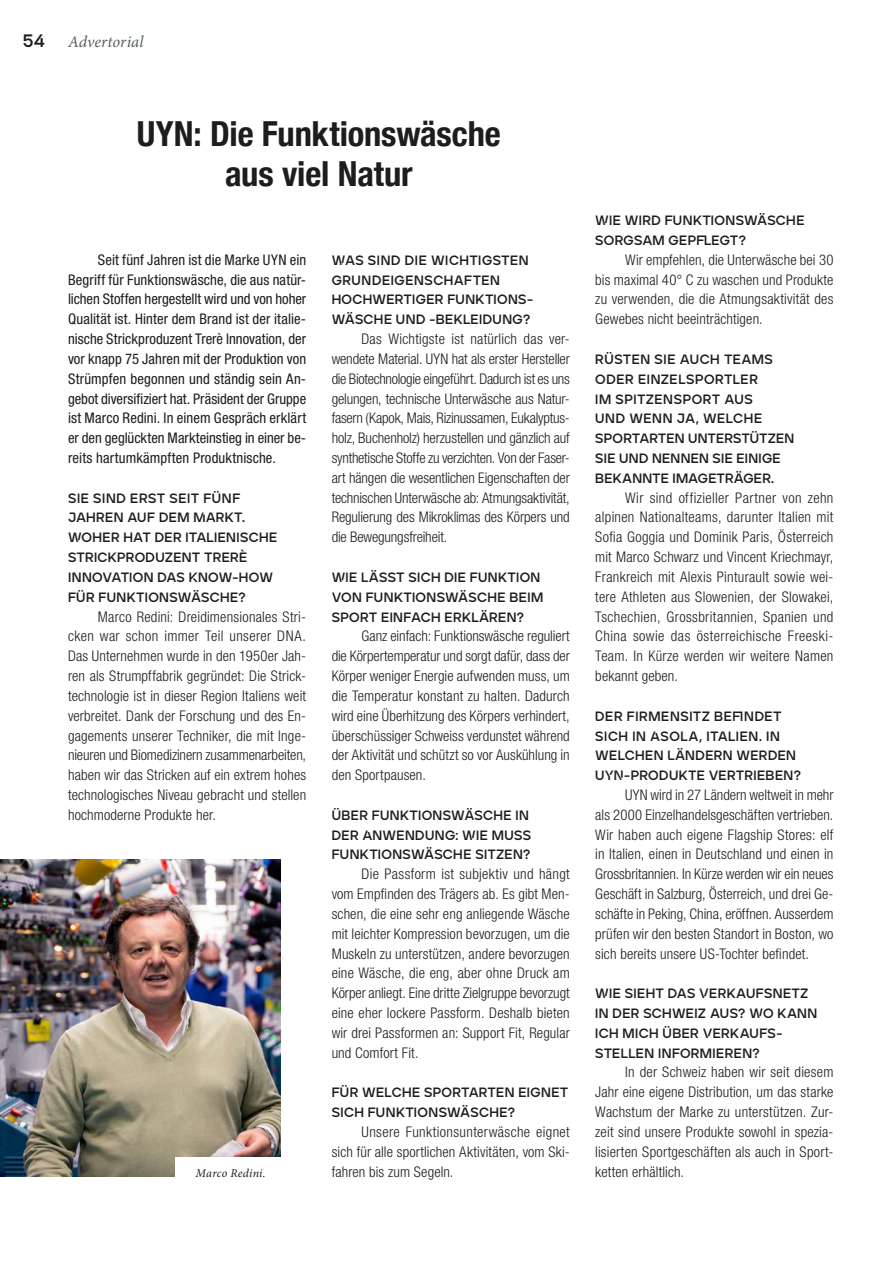
<style>
.page{position:relative;width:893px;height:1263px;background:#fff}
.page>*{position:absolute;margin:0;border:0;box-sizing:border-box;transform-origin:0 0}
.t1{font:700 condensed 34.5px/39.6px "Helvetica Neue";letter-spacing:-.005em;color:#1d1d1b;text-align:center}
.t2{font:18px "Ardela Edge Variable X02";color:#1d1d1b}
.t3{font:italic 16.5px "Minion Pro";color:#555e5a}
.t4{font:300 condensed 14.7px/19.8px "Helvetica Neue LT Std";letter-spacing:.01em;color:#1d1d1b;text-align:justify}
.t5{font:condensed 14.7px/19.8px "Helvetica Neue LT Std";letter-spacing:.005em;color:#1d1d1b;text-align:justify}
.t6{font:13.5px/19.8px "Ardela Edge Variable X02";letter-spacing:.025em;color:#1d1d1b}
.t7{font:italic 12px "Minion Pro";letter-spacing:.02em;color:#1d1d1b}
</style>
<div class="page">
<img style="left:0;top:859px;width:281px;height:317px">
<div style="left:175px;top:1157px;width:106px;height:32px;background:#fff"></div>
<p class="t2" style="left:23px;top:28px;width:24px">54</p>
<p class="t3" style="left:68px;top:30px;width:77px">Advertorial</p>
<h1 class="t1" style="left:137px;top:111px;width:365px">UYN: Die Funktionswäsche aus viel Natur</h1>
<p class="t5" style="left:68px;top:250px;width:240px;text-indent:30px">Seit fünf Jahren ist die Marke UYN ein Begriff für Funktionswäsche, die aus natür&shy;lichen Stoffen hergestellt wird und von hoher Qualität ist. Hinter dem Brand ist der italie&shy;nische Strickproduzent Trerè Innovation, der vor knapp 75 Jahren mit der Produktion von Strümpfen begonnen und ständig sein An&shy;gebot diversifiziert hat. Präsident der Gruppe ist Marco Redini. In einem Gespräch erklärt er den geglückten Markteinstieg in einer be&shy;reits hartumkämpften Produktnische.</p>
<p class="t6" style="left:68px;top:487px;width:211px">SIE SIND ERST SEIT FÜNF<br>JAHREN AUF DEM MARKT.<br>WOHER HAT DER ITALIENISCHE<br>STRICKPRODUZENT TRERÈ<br>INNOVATION DAS KNOW-HOW<br>FÜR FUNKTIONSWÄSCHE?</p>
<p class="t4" style="left:68px;top:606px;width:240px;text-indent:30px">Marco Redini: Dreidimensionales Stri&shy;cken war schon immer Teil unserer DNA.<br>Das Unternehmen wurde in den 1950er Jah&shy;ren als Strumpffabrik gegründet: Die Strick&shy;technologie ist in dieser Region Italiens weit verbreitet. Dank der Forschung und des En&shy;gagements unserer Techniker, die mit Inge&shy;nieuren und Biomedizinern zusammenarbeiten, haben wir das Stricken auf ein extrem hohes technologisches Niveau gebracht und stellen hochmoderne Produkte her.</p>
<p class="t7" style="left:196px;top:1164px;width:72px">Marco Redini.</p>
<p class="t6" style="left:332px;top:249px;width:203px">WAS SIND DIE WICHTIGSTEN<br>GRUNDEIGENSCHAFTEN<br>HOCHWERTIGER FUNKTIONS-<br>WÄSCHE UND -BEKLEIDUNG?</p>
<p class="t4" style="left:332px;top:329px;width:240px;text-indent:30px">Das Wichtigste ist natürlich das ver&shy;wendete Material. UYN hat als erster Hersteller die Biotechnologie eingeführt. Dadurch ist es uns gelungen, technische Unterwäsche aus Natur&shy;fasern (Kapok, Mais, Rizinussamen, Eukalyptus&shy;holz, Buchenholz) herzustellen und gänzlich auf synthetische Stoffe zu verzichten. Von der Faser&shy;art hängen die wesentlichen Eigenschaften der technischen Unterwäsche ab: Atmungsaktivität, Regulierung des Mikroklimas des Körpers und die Bewegungsfreiheit.</p>
<p class="t6" style="left:332px;top:567px;width:213px">WIE LÄSST SICH DIE FUNKTION<br>VON FUNKTIONSWÄSCHE BEIM<br>SPORT EINFACH ERKLÄREN?</p>
<p class="t4" style="left:332px;top:626px;width:240px;text-indent:30px">Ganz einfach: Funktionswäsche reguliert die Körpertemperatur und sorgt dafür, dass der Körper weniger Energie aufwenden muss, um die Temperatur konstant zu halten. Dadurch wird eine Überhitzung des Körpers verhindert, überschüssiger Schweiss verdunstet während der Aktivität und schützt so vor Auskühlung in den Sportpausen.</p>
<p class="t6" style="left:332px;top:804px;width:201px">ÜBER FUNKTIONSWÄSCHE IN<br>DER ANWENDUNG: WIE MUSS<br>FUNKTIONSWÄSCHE SITZEN?</p>
<p class="t4" style="left:332px;top:864px;width:240px;text-indent:30px">Die Passform ist subjektiv und hängt vom Empfinden des Trägers ab. Es gibt Men&shy;schen, die eine sehr eng anliegende Wäsche mit leichter Kompression bevorzugen, um die Muskeln zu unterstützen, andere bevorzugen eine Wäsche, die eng, aber ohne Druck am Körper anliegt. Eine dritte Zielgruppe bevorzugt eine eher lockere Passform. Deshalb bieten wir drei Passformen an: Support Fit, Regular und Comfort Fit.</p>
<p class="t6" style="left:332px;top:1082px;width:238px">FÜR WELCHE SPORTARTEN EIGNET<br>SICH FUNKTIONSWÄSCHE?</p>
<p class="t4" style="left:332px;top:1122px;width:240px;text-indent:30px">Unsere Funktionsunterwäsche eignet sich für alle sportlichen Aktivitäten, vom Ski&shy;fahren bis zum Segeln.</p>
<p class="t6" style="left:595px;top:210px;width:211px">WIE WIRD FUNKTIONSWÄSCHE<br>SORGSAM GEPFLEGT?</p>
<p class="t4" style="left:595px;top:250px;width:240px;text-indent:30px">Wir empfehlen, die Unterwäsche bei 30 bis maximal 40° C zu waschen und Produkte zu verwenden, die die Atmungsaktivität des Gewebes nicht beeinträchtigen.</p>
<p class="t6" style="left:595px;top:349px;width:200px">RÜSTEN SIE AUCH TEAMS<br>ODER EINZELSPORTLER<br>IM SPITZENSPORT AUS<br>UND WENN JA, WELCHE<br>SPORTARTEN UNTERSTÜTZEN<br>SIE UND NENNEN SIE EINIGE<br>BEKANNTE IMAGETRÄGER.</p>
<p class="t4" style="left:595px;top:487px;width:240px;text-indent:30px">Wir sind offizieller Partner von zehn alpinen Nationalteams, darunter Italien mit Sofia Goggia und Dominik Paris, Österreich mit Marco Schwarz und Vincent Kriechmayr, Frankreich mit Alexis Pinturault sowie wei&shy;tere Athleten aus Slowenien, der Slowakei, Tschechien, Grossbritannien, Spanien und China sowie das österreichische Freeski-Team. In Kürze werden wir weitere Namen bekannt geben.</p>
<p class="t6" style="left:595px;top:705px;width:207px">DER FIRMENSITZ BEFINDET<br>SICH IN ASOLA, ITALIEN. IN<br>WELCHEN LÄNDERN WERDEN<br>UYN-PRODUKTE VERTRIEBEN?</p>
<p class="t4" style="left:595px;top:785px;width:240px;text-indent:30px">UYN wird in 27 Ländern weltweit in mehr als 2000 Einzelhandelsgeschäften vertrieben.<br>Wir haben auch eigene Flagship Stores: elf in Italien, einen in Deutschland und einen in Grossbritannien. In Kürze werden wir ein neues Geschäft in Salzburg, Österreich, und drei Ge&shy;schäfte in Peking, China, eröffnen. Ausserdem prüfen wir den besten Standort in Boston, wo sich bereits unsere US-Tochter befindet.</p>
<p class="t6" style="left:595px;top:983px;width:223px">WIE SIEHT DAS VERKAUFSNETZ<br>IN DER SCHWEIZ AUS? WO KANN<br>ICH MICH ÜBER VERKAUFS-<br>STELLEN INFORMIEREN?</p>
<p class="t4" style="left:595px;top:1062px;width:240px;text-indent:30px">In der Schweiz haben wir seit diesem Jahr eine eigene Distribution, um das starke Wachstum der Marke zu unterstützen. Zur&shy;zeit sind unsere Produkte sowohl in spezia&shy;lisierten Sportgeschäften als auch in Sport&shy;ketten erhältlich.</p>
</div>
